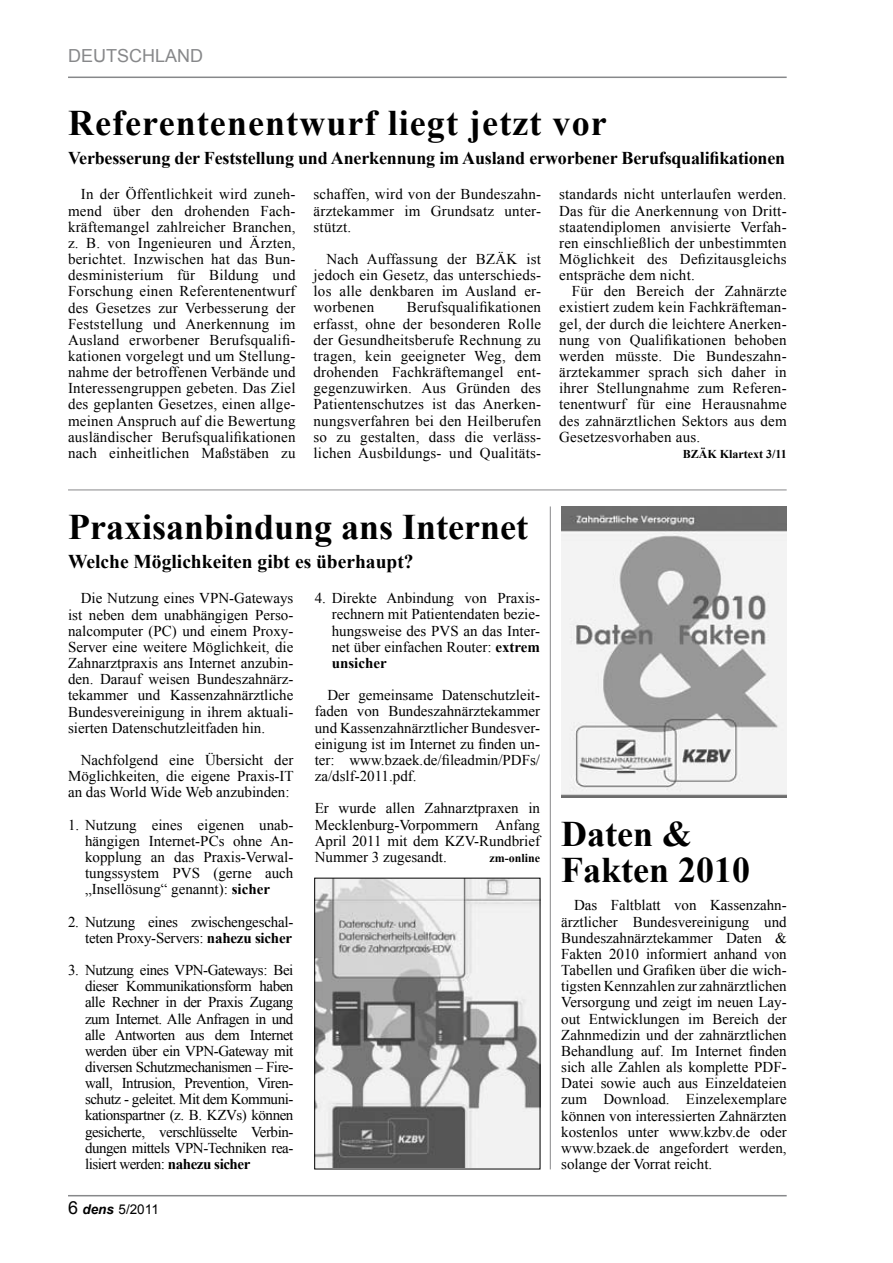
<style>
.page{position:relative;width:893px;height:1263px;background:#fff}
.page>*{position:absolute;margin:0;border:0;box-sizing:border-box;transform-origin:0 0}
.t1{font:700 36px/36px "Times New Roman";color:#000}
.t2{font:700 36px "Times New Roman";letter-spacing:.03em;color:#000}
.t3{font:700 19.5px "Times New Roman";color:#000}
.t4{font:700 18px "Times New Roman";letter-spacing:-.01em;color:#000}
.t5{font:18px "Arial";color:#87888a}
.t6{font:15px/16.2px "Times New Roman";color:#000;text-align:justify}
.t7{font:13.5px "Arial";color:#000}
.t8{font:700 12px "Times New Roman";color:#000}
.s1{font-weight:700}
.s2{font-size:18px}
.s3{font-weight:700;font-style:italic}
</style>
<div class="page">
<hr style="left:68px;top:1195px;width:719px;height:1px;background:#87888a">
<hr style="left:68px;top:77px;width:719px;height:1px;background:#87888a">
<img style="left:316px;top:880px;width:222px;height:287px">
<img style="left:561px;top:506px;width:226px;height:291px">
<hr style="left:68px;top:490px;width:719px;height:1px;background:#87888a">
<hr style="left:550px;top:506px;width:1px;height:663px;background:#87888a">
<p class="t5" style="left:68px;top:44px;width:136px">DEUTSCHLAND</p>
<h1 class="t2" style="left:68px;top:98px;width:540px">Referentenentwurf liegt jetzt vor</h1>
<p class="t4" style="left:68px;top:146px;width:719px">Verbesserung der Feststellung und Anerkennung im Ausland erworbener Berufsqualifikationen</p>
<p class="t6" style="left:68px;top:186px;width:229px;text-indent:13px">In der Öffentlichkeit wird zuneh&shy;mend über den drohenden Fach&shy;kräftemangel zahlreicher Branchen, z. B. von Ingenieuren und Ärzten, berichtet. Inzwischen hat das Bun&shy;desministerium für Bildung und Forschung einen Referentenentwurf des Gesetzes zur Verbesserung der Feststellung und Anerkennung im Ausland erworbener Berufsqualifi&shy;kationen vorgelegt und um Stellung&shy;nahme der betroffenen Verbände und Interessengruppen gebeten. Das Ziel des geplanten Gesetzes, einen allge&shy;meinen Anspruch auf die Bewertung ausländischer Berufsqualifikationen nach einheitlichen Maßstäben zu</p>
<p class="t6" style="left:314px;top:186px;width:229px">schaffen, wird von der Bundeszahn&shy;ärztekammer im Grundsatz unter&shy;stützt.</p>
<p class="t6" style="left:559px;top:186px;width:229px">standards nicht unterlaufen werden.<br>Das für die Anerkennung von Dritt&shy;staatendiplomen anvisierte Verfah&shy;ren einschließlich der unbestimmten Möglichkeit des Defizitausgleichs entspräche dem nicht.</p>
<p class="t6" style="left:559px;top:283px;width:229px;text-indent:13px">Für den Bereich der Zahnärzte existiert zudem kein Fachkräfteman&shy;gel, der durch die leichtere Anerken&shy;nung von Qualifikationen behoben werden müsste. Die Bundeszahn&shy;ärztekammer sprach sich daher in ihrer Stellungnahme zum Referen&shy;tenentwurf für eine Herausnahme des zahnärztlichen Sektors aus dem Gesetzesvorhaben aus.</p>
<p class="t8" style="left:683px;top:446px;width:105px">BZÄK Klartext 3/11</p>
<p class="t6" style="left:314px;top:251px;width:229px;text-indent:13px">Nach Auffassung der BZÄK ist jedoch ein Gesetz, das unterschieds&shy;los alle denkbaren im Ausland er&shy;worbenen</p>
<p class="t6" style="left:314px;top:299px;width:229px;text-indent:93px">Berufsqualifikationen erfasst, ohne der besonderen Rolle der Gesundheitsberufe Rechnung zu tragen, kein geeigneter Weg, dem drohenden Fachkräftemangel ent&shy;gegenzuwirken. Aus Gründen des Patientenschutzes ist das Anerken&shy;nungsverfahren bei den Heilberufen so zu gestalten, dass die verläss&shy;lichen Ausbildungs- und Qualitäts-</p>
<h1 class="t1" style="left:68px;top:508px;width:462px">Praxisanbindung ans Internet</h1>
<h2 class="t3" style="left:68px;top:548px;width:347px">Welche Möglichkeiten gibt es überhaupt?</h2>
<p class="t6" style="left:68px;top:590px;width:227px;text-indent:13px">Die Nutzung eines VPN-Gateways ist neben dem unabhängigen Perso&shy;nalcomputer (PC) und einem Proxy-Server eine weitere Möglichkeit, die Zahnarztpraxis ans Internet anzubin&shy;den. Darauf weisen Bundeszahnärz&shy;tekammer und Kassenzahnärztliche Bundesvereinigung in ihrem aktuali&shy;sierten Datenschutzleitfaden hin.</p>
<p class="t6" style="left:68px;top:752px;width:227px;text-indent:13px">Nachfolgend eine Übersicht der Möglichkeiten, die eigene Praxis-IT an das World Wide Web anzubinden:</p>
<p class="t6" style="left:85px;top:816px;width:210px;text-indent:-17px">1. Nutzung eines eigenen unab&shy;hängigen Internet-PCs ohne An&shy;kopplung an das Praxis-Verwal&shy;tungssystem PVS (gerne auch „Insellösung“ genannt): <span class="s1">sicher</span></p>
<p class="t6" style="left:68px;top:913px;width:227px;text-align:right">2. Nutzung eines zwischengeschal&shy;teten Proxy-Servers: <span class="s1">nahezu sicher</span></p>
<p class="t6" style="left:85px;top:962px;width:210px;text-indent:-17px">3. Nutzung eines VPN-Gateways: Bei dieser Kommunikationsform haben alle Rechner in der Praxis Zugang zum Internet. Alle Anfragen in und alle Antworten aus dem Internet werden über ein VPN-Gateway mit diversen Schutzmechanismen – Fire&shy;wall, Intrusion, Prevention, Viren&shy;schutz - geleitet. Mit dem Kommuni&shy;kationspartner (z. B. KZVs) können gesicherte, verschlüsselte Verbin&shy;dungen mittels VPN-Techniken rea&shy;lisiert werden: <span class="s1">nahezu sicher</span></p>
<p class="t7" style="left:68px;top:1201px;width:92px"><span class="s2">6</span> <span class="s3">dens</span> 5/2011</p>
<p class="t6" style="left:332px;top:590px;width:210px;text-indent:-17px">4. Direkte Anbindung von Praxis&shy;rechnern mit Patientendaten bezie&shy;hungsweise des PVS an das Inter&shy;net über einfachen Router: <span class="s1">extrem unsicher</span></p>
<p class="t6" style="left:315px;top:687px;width:227px;text-indent:13px">Der gemeinsame Datenschutzleit&shy;faden von Bundeszahnärztekammer und Kassenzahnärztlicher Bundesver&shy;einigung ist im Internet zu finden un&shy;ter: www.bzaek.de/fileadmin/PDFs/ za/dslf-2011.pdf.</p>
<p class="t6" style="left:315px;top:800px;width:227px">Er wurde allen Zahnarztpraxen in Mecklenburg-Vorpommern Anfang April 2011 mit dem KZV-Rundbrief Nummer 3 zugesandt.</p>
<p class="t8" style="left:489px;top:850px;width:52px">zm-online</p>
<h1 class="t1" style="left:561px;top:815px;width:190px">Daten &amp;<br>Fakten 2010</h1>
<p class="t6" style="left:561px;top:897px;width:227px;text-indent:13px">Das Faltblatt von Kassenzahn&shy;ärztlicher Bundesvereinigung und Bundeszahnärztekammer Daten &amp; Fakten 2010 informiert anhand von Tabellen und Grafiken über die wich&shy;tigsten Kennzahlen zur zahnärztlichen Versorgung und zeigt im neuen Lay&shy;out Entwicklungen im Bereich der Zahnmedizin und der zahnärztlichen Behandlung auf. Im Internet finden sich alle Zahlen als komplette PDF-Datei sowie auch aus Einzeldateien zum Download. Einzelexemplare können von interessierten Zahnärzten kostenlos unter www.kzbv.de oder www.bzaek.de angefordert werden, solange der Vorrat reicht.</p>
</div>
